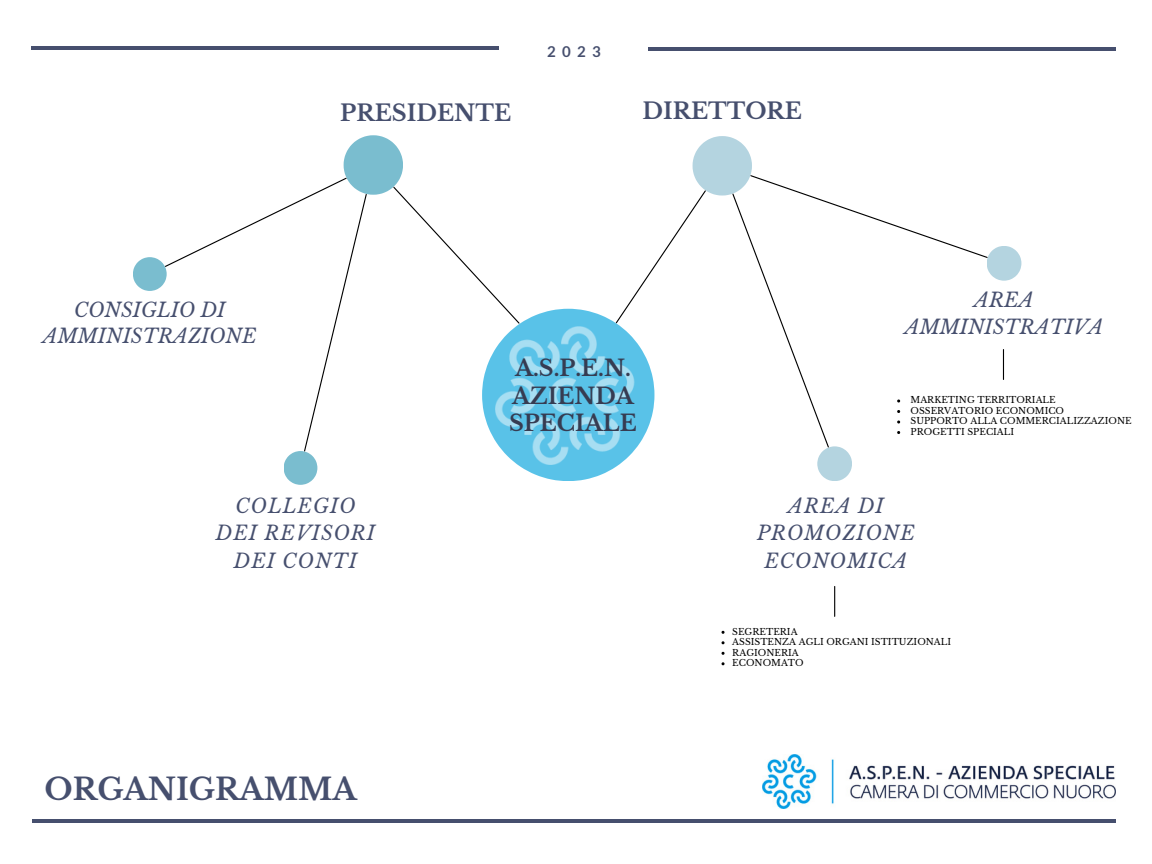
<style>
.page{position:relative;width:1152px;height:864px;background:#fff}
.page>*{position:absolute;margin:0;border:0;box-sizing:border-box;transform-origin:0 0}
.t1{font:700 30px "Libre Baskerville";color:#464f6e}
.t2{font:700 22.5px "Libre Baskerville";color:#464f6e}
.t3{font:700 22.35px/27.6px "Libre Baskerville";color:#363c52}
.t4{font:italic 19.65px/27.6px "Libre Baskerville";letter-spacing:.05em;color:#464f6e;text-align:center}
.t5{font:italic 19.65px/26.5px "Libre Baskerville";color:#464f6e;text-align:center}
.t6{font:700 15px "Lato";color:#464f6e}
.t7{font:9px "Libre Baskerville";color:#000}
</style>
<div class="page">
<hr style="left:31px;top:47px;width:468px;height:3px;background:#464f6e">
<hr style="left:648px;top:47px;width:467px;height:4px;background:#464f6e">
<hr style="left:32px;top:819px;width:1083px;height:3px;background:#464f6e">
<img style="left:762px;top:755px;width:353px;height:54px">
<hr style="left:834px;top:586px;width:1px;height:30px;background:#000">
<svg style="left:133px;top:135px;width:888px;height:350px"></svg>
<p class="t6" style="left:547px;top:43px;width:55px">2023</p>
<p class="t5" style="left:43px;top:296px;width:215px">CONSIGLIO DI<br>AMMINISTRAZIONE</p>
<p class="t2" style="left:340px;top:100px;width:173px">PRESIDENTE</p>
<p class="t2" style="left:642px;top:97px;width:161px">DIRETTORE</p>
<p class="t3" style="left:509px;top:355px;width:129px">A.S.P.E.N.<br>AZIENDA<br>SPECIALE</p>
<p class="t5" style="left:905px;top:287px;width:200px">AREA<br>AMMINISTRATIVA</p>
<p class="t7" style="left:911px;top:395px;width:147px">MARKETING TERRITORIALE</p>
<p class="t7" style="left:911px;top:405px;width:155px">OSSERVATORIO ECONOMICO</p>
<p class="t7" style="left:911px;top:416px;width:223px">SUPPORTO ALLA COMMERCIALIZZAZIONE</p>
<p class="t7" style="left:911px;top:426px;width:105px">PROGETTI SPECIALI</p>
<p class="t4" style="left:236px;top:492px;width:121px">COLLEGIO</p>
<p class="t4" style="left:216px;top:520px;width:161px">DEI REVISORI</p>
<p class="t4" style="left:234px;top:547px;width:125px">DEI CONTI</p>
<p class="t1" style="left:45px;top:771px;width:314px">ORGANIGRAMMA</p>
<p class="t4" style="left:788px;top:492px;width:97px">AREA DI</p>
<p class="t4" style="left:757px;top:520px;width:160px">PROMOZIONE<br>ECONOMICA</p>
<p class="t7" style="left:732px;top:626px;width:67px">SEGRETERIA</p>
<p class="t7" style="left:732px;top:636px;width:220px">ASSISTENZA AGLI ORGANI ISTITUZIONALI</p>
<p class="t7" style="left:732px;top:647px;width:68px">RAGIONERIA</p>
<p class="t7" style="left:732px;top:657px;width:73px">ECONOMATO</p>
</div>
